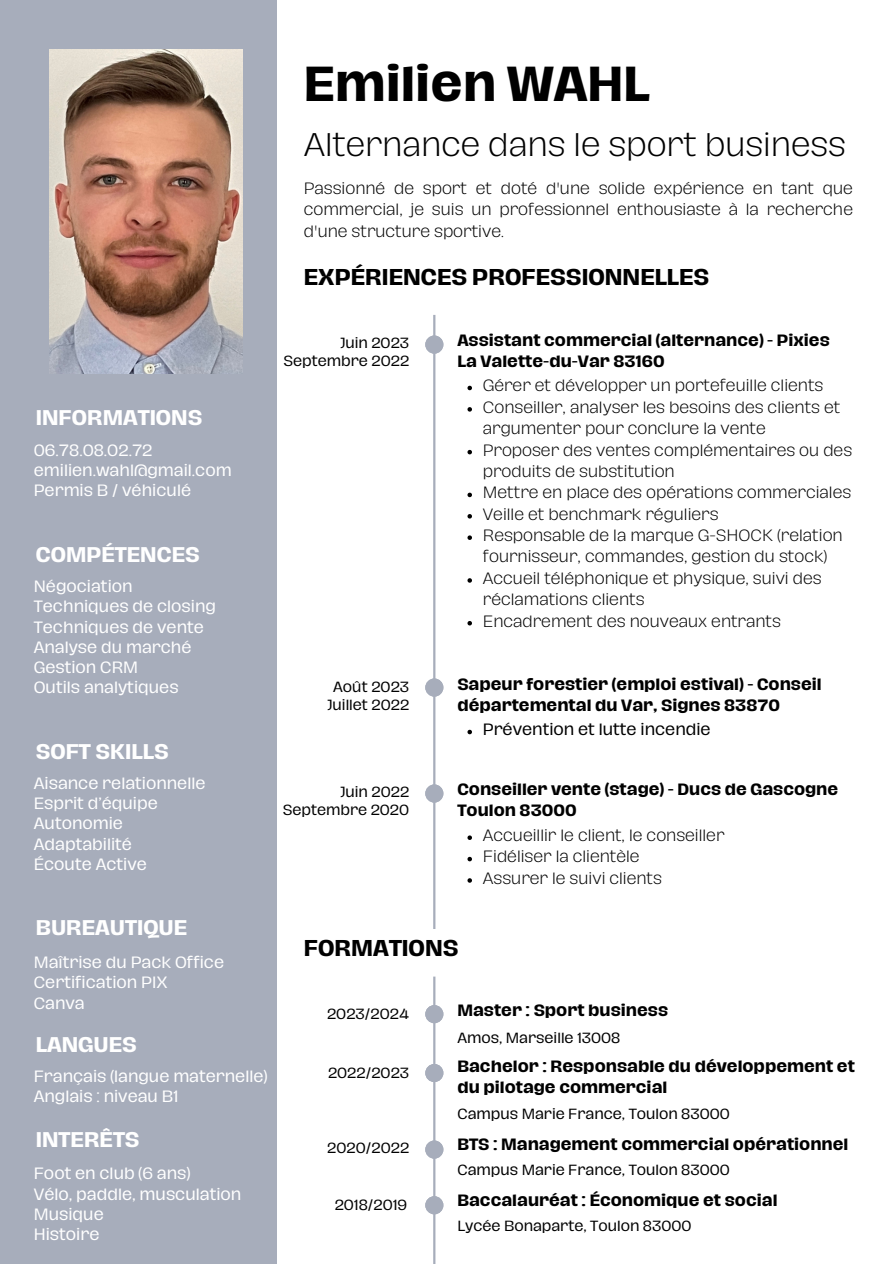
<style>
.page{position:relative;width:894px;height:1264px;background:#fff}
.page>*{position:absolute;margin:0;border:0;box-sizing:border-box;transform-origin:0 0}
.t1{font:700 45px "Hagrid Text";color:#000}
.t2{font:300 30px "Hagrid Text";color:#000}
.t3{font:700 21px "Hagrid Text";color:#000}
.t4{font:700 19.5px "Hagrid Text";color:#fff}
.t5{font:300 15px/21.3px "Hagrid Text";color:#000}
.t6{font:15px "Hagrid Text";color:#fff}
.t7{font:700 15px/21.3px "Hagrid Text";color:#000}
.t8{font:15px "Hagrid Text";color:#000}
.t9{font:13.5px "Hagrid Text";color:#000}
</style>
<div class="page">
<div style="left:0;top:0;width:277px;height:1263px;background:#a7adbb"></div>
<hr style="left:433px;top:315px;width:2px;height:614px;background:#a7adbb">
<svg style="left:425px;top:335px;width:18px;height:18px"></svg>
<svg style="left:425px;top:678px;width:18px;height:18px"></svg>
<svg style="left:425px;top:784px;width:18px;height:18px"></svg>
<hr style="left:433px;top:976px;width:2px;height:229px;background:#a7adbb">
<svg style="left:425px;top:1005px;width:18px;height:18px"></svg>
<svg style="left:425px;top:1063px;width:18px;height:18px"></svg>
<svg style="left:425px;top:1140px;width:18px;height:18px"></svg>
<img style="left:50px;top:49px;width:192px;height:324px">
<svg style="left:467px;top:386px;width:5px;height:4px"></svg>
<svg style="left:467px;top:407px;width:5px;height:4px"></svg>
<svg style="left:467px;top:450px;width:5px;height:4px"></svg>
<svg style="left:467px;top:492px;width:5px;height:5px"></svg>
<svg style="left:467px;top:514px;width:5px;height:4px"></svg>
<svg style="left:467px;top:535px;width:5px;height:5px"></svg>
<svg style="left:467px;top:578px;width:5px;height:4px"></svg>
<svg style="left:467px;top:621px;width:5px;height:4px"></svg>
<svg style="left:467px;top:729px;width:5px;height:5px"></svg>
<svg style="left:467px;top:835px;width:5px;height:5px"></svg>
<svg style="left:467px;top:856px;width:5px;height:5px"></svg>
<svg style="left:467px;top:878px;width:5px;height:4px"></svg>
<hr style="left:433px;top:1205px;width:2px;height:58px;background:#a7adbb">
<svg style="left:425px;top:1196px;width:18px;height:18px"></svg>
<p class="t1" style="left:304px;top:61px;width:347px">Emilien WAHL</p>
<p class="t2" style="left:304px;top:131px;width:543px">Alternance dans le sport business</p>
<p class="t5" style="left:304px;top:178px;width:550px;text-align:justify">Passionné de sport et doté d'une solide expérience en tant que commercial, je suis un professionnel enthousiaste à la recherche d'une structure sportive.</p>
<p class="t3" style="left:304px;top:266px;width:407px">EXPÉRIENCES PROFESSIONNELLES</p>
<p class="t4" style="left:36px;top:408px;width:168px">INFORMATIONS</p>
<p class="t6" style="left:34px;top:443px;width:120px">06.78.08.02.72</p>
<p class="t6" style="left:34px;top:463px;width:199px">emilien.wahl@gmail.com</p>
<p class="t6" style="left:34px;top:483px;width:159px">Permis B / véhiculé</p>
<p class="t4" style="left:36px;top:545px;width:165px">COMPÉTENCES</p>
<p class="t6" style="left:34px;top:579px;width:100px">Négociation</p>
<p class="t6" style="left:34px;top:599px;width:183px">Techniques de closing</p>
<p class="t6" style="left:34px;top:620px;width:171px">Techniques de vente</p>
<p class="t6" style="left:34px;top:640px;width:159px">Analyse du marché</p>
<p class="t6" style="left:34px;top:660px;width:106px">Gestion CRM</p>
<p class="t6" style="left:34px;top:680px;width:146px">Outils analytiques</p>
<p class="t4" style="left:36px;top:741px;width:134px">SOFT SKILLS</p>
<p class="t6" style="left:34px;top:776px;width:173px">Aisance relationnelle</p>
<p class="t6" style="left:34px;top:796px;width:125px">Esprit d’équipe</p>
<p class="t6" style="left:34px;top:816px;width:91px">Autonomie</p>
<p class="t6" style="left:34px;top:836px;width:100px">Adaptabilité</p>
<p class="t6" style="left:34px;top:857px;width:115px">Écoute Active</p>
<p class="t4" style="left:36px;top:918px;width:153px">BUREAUTIQUE</p>
<p class="t6" style="left:34px;top:955px;width:192px">Maîtrise du Pack Office</p>
<p class="t6" style="left:34px;top:975px;width:135px">Certification PIX</p>
<p class="t6" style="left:34px;top:995px;width:52px">Canva</p>
<p class="t4" style="left:36px;top:1034px;width:102px">LANGUES</p>
<p class="t6" style="left:34px;top:1069px;width:235px">Français (langue maternelle)</p>
<p class="t6" style="left:34px;top:1089px;width:146px">Anglais : niveau B1</p>
<p class="t4" style="left:36px;top:1129px;width:105px">INTERÊTS</p>
<p class="t6" style="left:34px;top:1166px;width:158px">Foot en club (6 ans)</p>
<p class="t6" style="left:34px;top:1186px;width:209px">Vélo, paddle, musculation</p>
<p class="t6" style="left:34px;top:1206px;width:71px">Musique</p>
<p class="t6" style="left:34px;top:1227px;width:67px">Histoire</p>
<p class="t9" style="left:340px;top:336px;width:71px">Juin 2023</p>
<p class="t9" style="left:283px;top:354px;width:127px">Septembre 2022</p>
<p class="t7" style="left:457px;top:330px;width:374px">Assistant commercial (alternance) - Pixies</p>
<p class="t7" style="left:457px;top:351px;width:209px">La Valette-du-Var 83160</p>
<p class="t5" style="left:482px;top:375px;width:342px">Gérer et développer un portefeuille clients</p>
<p class="t5" style="left:482px;top:397px;width:359px">Conseiller, analyser les besoins des clients et argumenter pour conclure la vente</p>
<p class="t5" style="left:482px;top:439px;width:371px">Proposer des ventes complémentaires ou des produits de substitution</p>
<p class="t5" style="left:482px;top:482px;width:370px">Mettre en place des opérations commerciales</p>
<p class="t5" style="left:482px;top:504px;width:237px">Veille et benchmark réguliers</p>
<p class="t5" style="left:482px;top:525px;width:361px">Responsable de la marque G-SHOCK (relation fournisseur, commandes, gestion du stock)</p>
<p class="t5" style="left:482px;top:568px;width:340px">Accueil téléphonique et physique, suivi des réclamations clients</p>
<p class="t5" style="left:482px;top:610px;width:299px">Encadrement des nouveaux entrants</p>
<p class="t9" style="left:333px;top:680px;width:77px">Août 2023</p>
<p class="t9" style="left:327px;top:698px;width:84px">Juillet 2022</p>
<p class="t7" style="left:457px;top:673px;width:366px">Sapeur forestier (emploi estival) - Conseil départemental du Var, Signes 83870</p>
<p class="t8" style="left:482px;top:722px;width:229px">Prévention et lutte incendie</p>
<p class="t9" style="left:340px;top:785px;width:71px">Juin 2022</p>
<p class="t9" style="left:283px;top:803px;width:128px">Septembre 2020</p>
<p class="t7" style="left:457px;top:778px;width:382px">Conseiller vente (stage) - Ducs de Gascogne</p>
<p class="t7" style="left:457px;top:799px;width:121px">Toulon 83000</p>
<p class="t5" style="left:482px;top:825px;width:243px">Accueillir le client, le conseiller</p>
<p class="t5" style="left:482px;top:846px;width:158px">Fidéliser la clientèle</p>
<p class="t5" style="left:482px;top:868px;width:181px">Assurer le suivi clients</p>
<p class="t3" style="left:304px;top:937px;width:156px">FORMATIONS</p>
<p class="t9" style="left:327px;top:1007px;width:84px">2023/2024</p>
<p class="t9" style="left:328px;top:1065px;width:83px">2022/2023</p>
<p class="t9" style="left:327px;top:1141px;width:83px">2020/2022</p>
<p class="t9" style="left:334px;top:1198px;width:74px">2018/2019</p>
<p class="t7" style="left:457px;top:999px;width:212px">Master : Sport business</p>
<p class="t9" style="left:457px;top:1031px;width:164px">Amos, Marseille 13008</p>
<p class="t7" style="left:457px;top:1055px;width:399px">Bachelor : Responsable du développement et du pilotage commercial</p>
<p class="t9" style="left:457px;top:1107px;width:274px">Campus Marie France, Toulon 83000</p>
<p class="t7" style="left:457px;top:1133px;width:392px">BTS : Management commercial opérationnel</p>
<p class="t9" style="left:457px;top:1163px;width:274px">Campus Marie France, Toulon 83000</p>
<p class="t7" style="left:457px;top:1189px;width:321px">Baccalauréat : Économique et social</p>
<p class="t9" style="left:457px;top:1219px;width:235px">Lycée Bonaparte, Toulon 83000</p>
</div>
